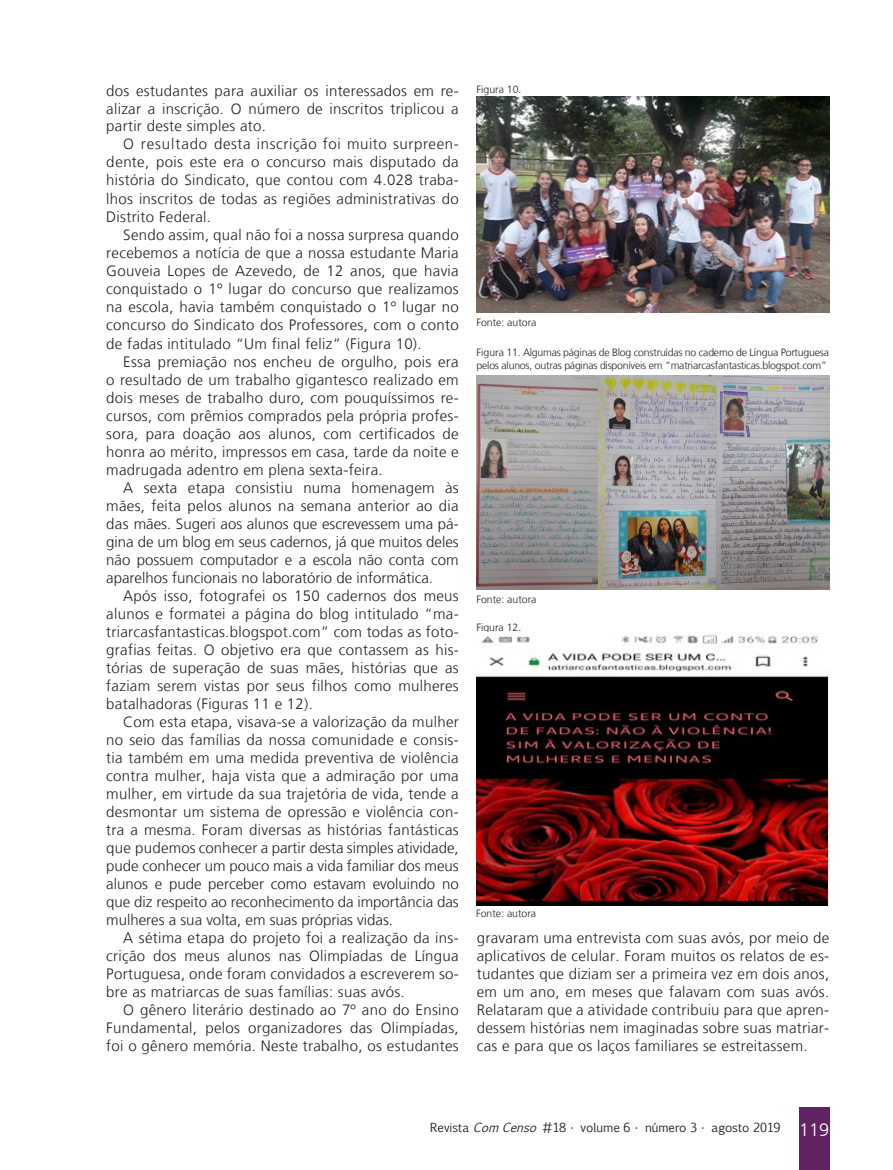
<style>
.page{position:relative;width:893px;height:1170px;background:#fff}
.page>*{position:absolute;margin:0;border:0;box-sizing:border-box;transform-origin:0 0}
.Miolo__10{font:300 15px/18px "Frutiger LT";letter-spacing:.02em;color:#231f20;text-align:justify}
.t1{font:12px "Euphemia CAS";color:#231f20}
.Legendas{font:300 10.5px/13.5px "Frutiger LT";letter-spacing:-.02em;color:#231f20}
.Legendas-2{font:300 10.5px "Frutiger LT";color:#231f20}
.s1{font-style:italic}
.s2{font-family:"Frutiger LT";font-weight:300;font-size:18px;color:#fff}
</style>
<div class="page">
<div style="left:799px;top:1107px;width:30px;height:62px;background:#622362"></div>
<img style="left:476px;top:97px;width:353px;height:215px">
<img style="left:476px;top:634px;width:353px;height:271px">
<img style="left:476px;top:375px;width:353px;height:215px">
<p class="Miolo__10" style="left:106px;top:83px;width:354px;line-height:17.5px">dos estudantes para auxiliar os interessados em re&shy;alizar a inscrição. O número de inscritos triplicou a partir deste simples ato.</p>
<p class="Miolo__10" style="left:106px;top:135px;width:354px;text-indent:17px">O resultado desta inscrição foi muito surpreen&shy;dente, pois este era o concurso mais disputado da história do Sindicato, que contou com 4.028 traba&shy;lhos inscritos de todas as regiões administrativas do Distrito Federal.</p>
<p class="Miolo__10" style="left:106px;top:226px;width:354px;text-indent:17px">Sendo assim, qual não foi a nossa surpresa quando recebemos a notícia de que a nossa estudante Maria Gouveia Lopes de Azevedo, de 12 anos, que havia conquistado o 1º lugar do concurso que realizamos na escola, havia também conquistado o 1º lugar no concurso do Sindicato dos Professores, com o conto de fadas intitulado “Um final feliz” (Figura 10).</p>
<p class="Miolo__10" style="left:106px;top:352px;width:354px;text-indent:17px">Essa premiação nos encheu de orgulho, pois era o resultado de um trabalho gigantesco realizado em dois meses de trabalho duro, com pouquíssimos re&shy;cursos, com prêmios comprados pela própria profes&shy;sora, para doação aos alunos, com certificados de honra ao mérito, impressos em casa, tarde da noite e madrugada adentro em plena sexta-feira.</p>
<p class="Miolo__10" style="left:106px;top:478px;width:354px;text-indent:17px">A sexta etapa consistiu numa homenagem às mães, feita pelos alunos na semana anterior ao dia das mães. Sugeri aos alunos que escrevessem uma pá&shy;gina de um blog em seus cadernos, já que muitos deles não possuem computador e a escola não conta com aparelhos funcionais no laboratório de informática.</p>
<p class="Miolo__10" style="left:106px;top:586px;width:354px;text-indent:17px">Após isso, fotografei os 150 cadernos dos meus alunos e formatei a página do blog intitulado “ma&shy;triarcasfantasticas.blogspot.com” com todas as foto&shy;grafias feitas. O objetivo era que contassem as his&shy;tórias de superação de suas mães, histórias que as faziam serem vistas por seus filhos como mulheres batalhadoras (Figuras 11 e 12).</p>
<p class="Miolo__10" style="left:106px;top:712px;width:354px;text-indent:17px">Com esta etapa, visava-se a valorização da mulher no seio das famílias da nossa comunidade e consis&shy;tia também em uma medida preventiva de violência contra mulher, haja vista que a admiração por uma mulher, em virtude da sua trajetória de vida, tende a desmontar um sistema de opressão e violência con&shy;tra a mesma. Foram diversas as histórias fantásticas que pudemos conhecer a partir desta simples atividade, pude conhecer um pouco mais a vida familiar dos meus alunos e pude perceber como estavam evoluindo no que diz respeito ao reconhecimento da importância das mulheres a sua volta, em suas próprias vidas.</p>
<p class="Miolo__10" style="left:106px;top:928px;width:354px;text-indent:17px">A sétima etapa do projeto foi a realização da ins&shy;crição dos meus alunos nas Olimpíadas de Língua Portuguesa, onde foram convidados a escreverem so&shy;bre as matriarcas de suas famílias: suas avós.</p>
<p class="Miolo__10" style="left:106px;top:1000px;width:354px;text-indent:17px">O gênero literário destinado ao 7º ano do Ensino Fundamental, pelos organizadores das Olimpíadas, foi o gênero memória. Neste trabalho, os estudantes</p>
<p class="Legendas-2" style="left:477px;top:83px;width:46px">Figura 10.</p>
<p class="Legendas-2" style="left:476px;top:316px;width:62px">Fonte: autora</p>
<p class="Legendas" style="left:477px;top:345px;width:354px">Figura 11. Algumas páginas de Blog construídas no caderno de Língua Portuguesa pelos alunos, outras páginas disponíveis em “matriarcasfantasticas.blogspot.com”</p>
<p class="Legendas-2" style="left:476px;top:593px;width:62px">Fonte: autora</p>
<p class="Legendas-2" style="left:476px;top:621px;width:46px">Figura 12.</p>
<p class="Legendas-2" style="left:476px;top:907px;width:62px">Fonte: autora</p>
<p class="Miolo__10" style="left:477px;top:928px;width:354px">gravaram uma entrevista com suas avós, por meio de aplicativos de celular. Foram muitos os relatos de es&shy;tudantes que diziam ser a primeira vez em dois anos, em um ano, em meses que falavam com suas avós.<br>Relataram que a atividade contribuiu para que apren&shy;dessem histórias nem imaginadas sobre suas matriar&shy;cas e para que os laços familiares se estreitassem.</p>
<p class="t1" style="left:430px;top:1119px;width:400px">Revista <span class="s1">ComCenso</span> #18 • volume 6 • número 3 • agosto 2019 <span class="s2">119</span></p>
</div>
